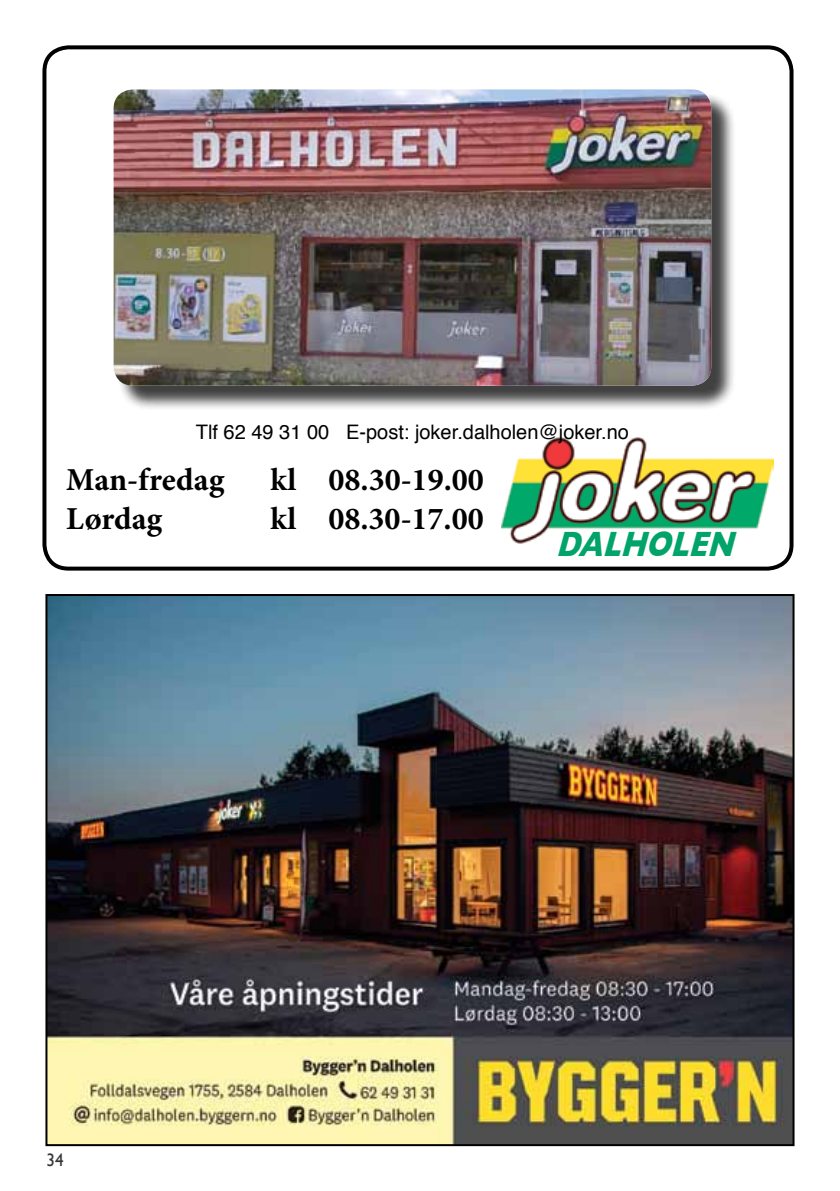
<style>
.page{position:relative;width:840px;height:1191px;background:#fff}
.page>*{position:absolute;margin:0;border:0;box-sizing:border-box;transform-origin:0 0}
.t1{font:italic 700 35.8px "Gill Sans";color:#00a46a;scale:.8 1}
.t2{font:700 32px "Minion Pro";color:#000}
.t3{font:20px "Helvetica";color:#000}
.t4{font:18px "Gill Sans";color:#363536;scale:.95 1}
</style>
<div class="page">
<div style="left:116px;top:92px;width:620px;height:319px;background:#000;opacity:.75"></div>
<img style="left:113px;top:89px;width:597px;height:297px">
<img style="left:501px;top:437px;width:272px;height:106px">
<img style="left:48px;top:597px;width:743px;height:546px">
<div style="left:42px;top:45px;width:751px;height:525px;border:4px solid #000;border-radius:24px"></div>
<p class="t3" style="left:196px;top:416px;width:434px">Tlf 62 49 31 00 E-post: joker.dalholen@joker.no</p>
<p class="t2" style="left:66px;top:457px;width:160px">Man-fredag</p>
<p class="t2" style="left:270px;top:457px;width:215px">kl 08.30-19.00</p>
<p class="t2" style="left:66px;top:496px;width:98px">Lørdag</p>
<p class="t2" style="left:270px;top:496px;width:215px">kl 08.30-17.00</p>
<p class="t1" style="left:555px;top:515px;width:241px">DALHOLEN</p>
<p class="t4" style="left:46px;top:1149px;width:19px">34</p>
</div>
